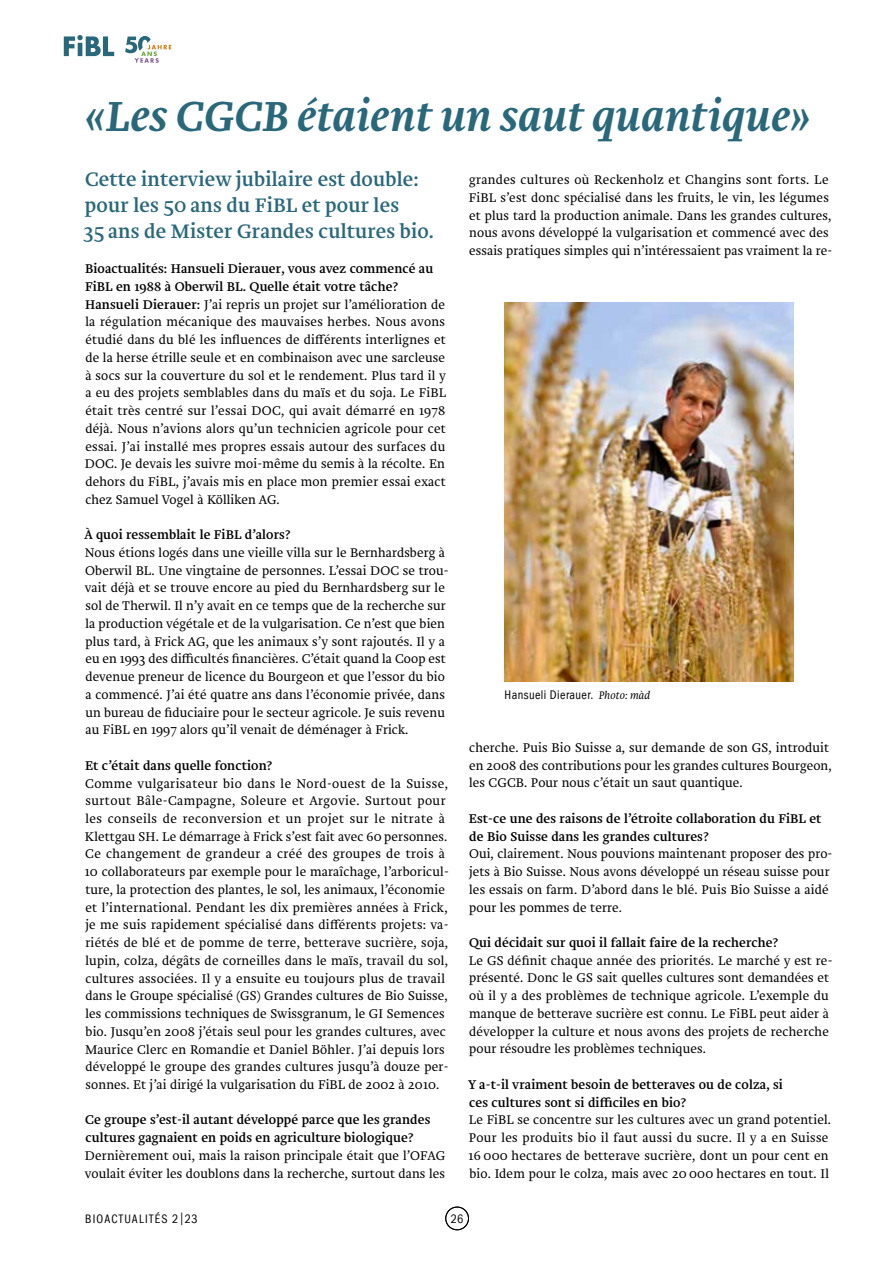
<style>
.page{position:relative;width:893px;height:1263px;background:#fff}
.page>*{position:absolute;margin:0;border:0;box-sizing:border-box;transform-origin:0 0}
.t1{font:italic 500 43.5px "Brioni Pro";letter-spacing:.005em;color:#29677b}
.t2{font:20.25px/26.1px "Brioni Pro";letter-spacing:.01em;color:#29677b}
.t3{font:300 13.2px/17.7px "Brioni Pro";letter-spacing:.015em;color:#000}
.t4{font:13.2px/17.7px "Brioni Pro";letter-spacing:.01em;color:#000}
.t5{font:condensed 12.9px "Franklin Gothic LT Com";letter-spacing:.035em;color:#000;scale:.95 1}
.t6{font:condensed 12.6px "Franklin Gothic LT Com";letter-spacing:.11em;color:#000;scale:.95 1}
.s1{font-weight:400}
.s2{font-family:"Brioni Pro";font-weight:300;font-style:italic;font-stretch:normal;font-size:11.4px}
</style>
<div class="page">
<div style="left:445px;top:1207px;width:24px;height:23px;border:1px solid #000;border-radius:50%"></div>
<svg style="left:64px;top:35px;width:50px;height:21px"></svg>
<svg style="left:125px;top:36px;width:46px;height:27px"></svg>
<img style="left:505px;top:302px;width:288px;height:379px">
<h1 class="t1" style="left:85px;top:85px;width:728px">«Les CGCB étaient un saut quantique»</h1>
<h2 class="t2" style="left:83px;top:166px;width:352px">Cette interview jubilaire est double: pour les 50 ans du FiBL et pour les<br>35 ans de Mister Grandes cultures bio.</h2>
<p class="t3" style="left:85px;top:260px;width:363px"><span class="s1">Bioactualités: Hansueli Dierauer, vous avez commencé au FiBL en 1988 à Oberwil BL. Quelle était votre tâche?<br>Hansueli Dierauer:</span> J’ai repris un projet sur l’amélioration de la régulation mécanique des mauvaises herbes. Nous avons étudié dans du blé les influences de différents interlignes et de la herse étrille seule et en combinaison avec une sarcleuse à socs sur la couverture du sol et le rendement. Plus tard il y a eu des projets semblables dans du maïs et du soja. Le FiBL était très centré sur l’essai DOC, qui avait démarré en 1978 déjà. Nous n’avions alors qu’un technicien agricole pour cet essai. J’ai installé mes propres essais autour des surfaces du DOC. Je devais les suivre moi-même du semis à la récolte. En dehors du FiBL, j’avais mis en place mon premier essai exact chez Samuel Vogel à Kölliken AG.</p>
<p class="t4" style="left:85px;top:526px;width:208px">À quoi ressemblait le FiBL d’alors?</p>
<p class="t3" style="left:85px;top:544px;width:365px">Nous étions logés dans une vieille villa sur le Bernhardsberg à Oberwil BL. Une vingtaine de personnes. L’essai DOC se trou&shy;vait déjà et se trouve encore au pied du Bernhardsberg sur le sol de Therwil. Il n’y avait en ce temps que de la recherche sur la production végétale et de la vulgarisation. Ce n’est que bien plus tard, à Frick AG, que les animaux s’y sont rajoutés. Il y a eu en 1993 des difficultés financières. C’était quand la Coop est devenue preneur de licence du Bourgeon et que l’essor du bio a commencé. J’ai été quatre ans dans l’économie privée, dans un bureau de fiduciaire pour le secteur agricole. Je suis revenu au FiBL en 1997 alors qu’il venait de déménager à Frick.</p>
<p class="t4" style="left:85px;top:756px;width:189px">Et c’était dans quelle fonction?</p>
<p class="t3" style="left:85px;top:774px;width:365px">Comme vulgarisateur bio dans le Nord-ouest de la Suisse, surtout Bâle-Campagne, Soleure et Argovie. Surtout pour les conseils de reconversion et un projet sur le nitrate à Klettgau SH. Le démarrage à Frick s’est fait avec 60 personnes.<br>Ce changement de grandeur a créé des groupes de trois à 10 collaborateurs par exemple pour le maraîchage, l’arboricul&shy;ture, la protection des plantes, le sol, les animaux, l’économie et l’international. Pendant les dix premières années à Frick, je me suis rapidement spécialisé dans différents projets: va&shy;riétés de blé et de pomme de terre, betterave sucrière, soja, lupin, colza, dégâts de corneilles dans le maïs, travail du sol, cultures associées. Il y a ensuite eu toujours plus de travail dans le Groupe spécialisé (GS) Grandes cultures de Bio Suisse, les commissions techniques de Swissgranum, le GI Semences bio. Jusqu’en 2008 j’étais seul pour les grandes cultures, avec Maurice Clerc en Romandie et Daniel Böhler. J’ai depuis lors développé le groupe des grandes cultures jusqu’à douze per&shy;sonnes. Et j’ai dirigé la vulgarisation du FiBL de 2002 à 2010.</p>
<p class="t4" style="left:85px;top:1111px;width:347px">Ce groupe s’est-il autant développé parce que les grandes cultures gagnaient en poids en agriculture biologique?</p>
<p class="t3" style="left:85px;top:1147px;width:362px">Dernièrement oui, mais la raison principale était que l’OFAG voulait éviter les doublons dans la recherche, surtout dans les</p>
<p class="t3" style="left:469px;top:171px;width:365px">grandes cultures où Reckenholz et Changins sont forts. Le FiBL s’est donc spécialisé dans les fruits, le vin, les légumes et plus tard la production animale. Dans les grandes cultures, nous avons développé la vulgarisation et commencé avec des essais pratiques simples qui n’intéressaient pas vraiment la re-</p>
<p class="t5" style="left:505px;top:687px;width:155px">Hansueli Dierauer. <span class="s2">Photo: màd</span></p>
<p class="t3" style="left:469px;top:739px;width:364px">cherche. Puis Bio Suisse a, sur demande de son GS, introduit en 2008 des contributions pour les grandes cultures Bourgeon, les CGCB. Pour nous c’était un saut quantique.</p>
<p class="t4" style="left:469px;top:809px;width:354px">Est-ce une des raisons de l’étroite collaboration du FiBL et de Bio Suisse dans les grandes cultures?</p>
<p class="t3" style="left:469px;top:845px;width:365px">Oui, clairement. Nous pouvions maintenant proposer des pro&shy;jets à Bio Suisse. Nous avons développé un réseau suisse pour les essais on farm. D’abord dans le blé. Puis Bio Suisse a aidé pour les pommes de terre.</p>
<p class="t4" style="left:469px;top:934px;width:311px">Qui décidait sur quoi il fallait faire de la recherche?</p>
<p class="t3" style="left:469px;top:951px;width:365px">Le GS définit chaque année des priorités. Le marché y est re&shy;présenté. Donc le GS sait quelles cultures sont demandées et où il y a des problèmes de technique agricole. L’exemple du manque de betterave sucrière est connu. Le FiBL peut aider à développer la culture et nous avons des projets de recherche pour résoudre les problèmes techniques.</p>
<p class="t4" style="left:468px;top:1075px;width:316px">Y a-t-il vraiment besoin de betteraves ou de colza, si ces cultures sont si difficiles en bio?</p>
<p class="t3" style="left:469px;top:1111px;width:364px">Le FiBL se concentre sur les cultures avec un grand potentiel.<br>Pour les produits bio il faut aussi du sucre. Il y a en Suisse 16 000 hectares de betterave sucrière, dont un pour cent en bio. Idem pour le colza, mais avec 20 000 hectares en tout. Il</p>
<p class="t6" style="left:85px;top:1212px;width:120px">BIOACTUALITÉS 2|23</p>
<p class="t6" style="left:451px;top:1211px;width:15px">26</p>
</div>
